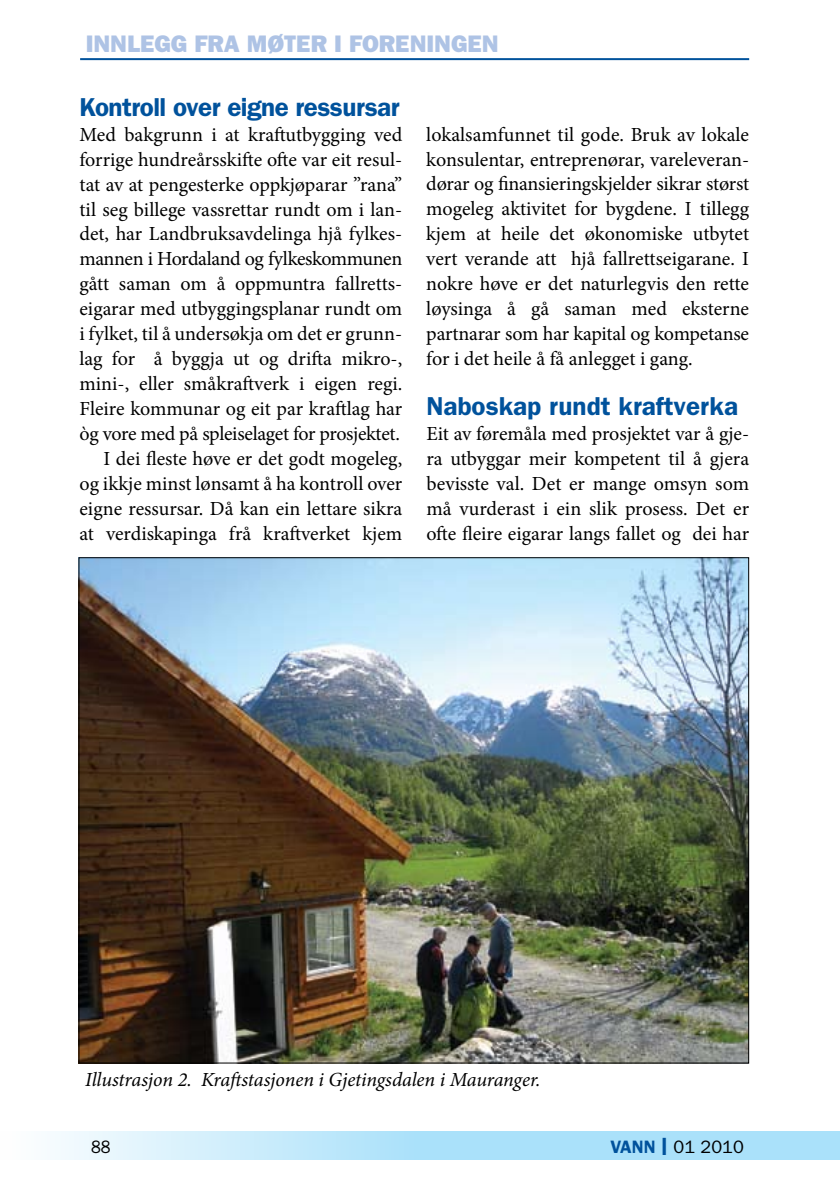
<style>
.page{position:relative;width:840px;height:1191px;background:#fff}
.page>*{position:absolute;margin:0;border:0;box-sizing:border-box;transform-origin:0 0}
.t1{font:600 26px "Franklin Gothic";letter-spacing:-.02em;color:#00529c}
.t2{font:600 26px "Franklin Gothic";color:#00529c}
.t3{font:800 24px "Franklin Gothic";color:#aec3e5}
.t4{font:20px/25px "Minion Pro";letter-spacing:-.005em;color:#000;text-align:justify}
.t5{font:italic 20px "Minion Pro";letter-spacing:-.01em;color:#000}
.t6{font:18px "Franklin Gothic";color:#000}
.t7{font:18px "Franklin Gothic";color:#000;scale:.9 1}
.s1{font-weight:600;color:#00529c}
.s2{font-weight:600;font-size:25px;color:#00529c}
</style>
<div class="page">
<svg style="left:55px;top:1131px;width:784px;height:29px;background:#bbe6fa"></svg>
<hr style="left:80px;top:58px;width:668px;height:2px;background:#00529c">
<svg style="left:839px;top:1131px;width:1px;height:29px"></svg>
<img style="left:80px;top:559px;width:666px;height:502px">
<p class="t3" style="left:86px;top:30px;width:414px">INNLEGG FRA MØTER I FORENINGEN</p>
<h1 class="t1" style="left:79px;top:91px;width:321px">Kontroll over eigne ressursar</h1>
<p class="t4" style="left:79px;top:122px;width:324px;text-align:right">Med bakgrunn i at kraftutbygging ved forrige hundreårsskifte ofte var eit resul&shy;tat av at pengesterke oppkjøparar ”rana” til seg billege vassrettar rundt om i lan&shy;det, har Landbruksavdelinga hjå fylkes&shy;mannen i Hordaland og fylkeskommunen gått saman om å oppmuntra fallretts&shy;eigarar med utbyggingsplanar rundt om i fylket, til å undersøkja om det er grunn&shy;lag for å byggja ut og drifta mikro-, mini-, eller småkraftverk i eigen regi.<br>Fleire kommunar og eit par kraftlag har òg vore med på spleiselaget for prosjektet.<br>I dei fleste høve er det godt mogeleg, og ikkje minst lønsamt å ha kontroll over eigne ressursar. Då kan ein lettare sikra at verdiskapinga frå kraftverket kjem</p>
<p class="t4" style="left:426px;top:122px;width:324px">lokalsamfunnet til gode. Bruk av lokale konsulentar, entreprenørar, vareleveran&shy;dørar og finansieringskjelder sikrar størst mogeleg aktivitet for bygdene. I tillegg kjem at heile det økonomiske utbytet vert verande att hjå fallrettseigarane. I nokre høve er det naturlegvis den rette løysinga å gå saman med eksterne partnarar som har kapital og kompetanse for i det heile å få anlegget i gang.</p>
<h1 class="t2" style="left:426px;top:391px;width:313px">Naboskap rundt kraftverka</h1>
<p class="t4" style="left:426px;top:421px;width:324px">Eit av føremåla med prosjektet var å gje&shy;ra utbyggar meir kompetent til å gjera bevisste val. Det er mange omsyn som må vurderast i ein slik prosess. Det er ofte fleire eigarar langs fallet og dei har</p>
<p class="t5" style="left:85px;top:1066px;width:457px">Illustrasjon 2. Kraftstasjonen i Gjetingsdalen i Mauranger.</p>
<p class="t7" style="left:91px;top:1136px;width:23px">88</p>
<p class="t6" style="left:610px;top:1136px;width:135px"><span class="s1">Vann</span> <span class="s2">I</span> 01 2010</p>
</div>
